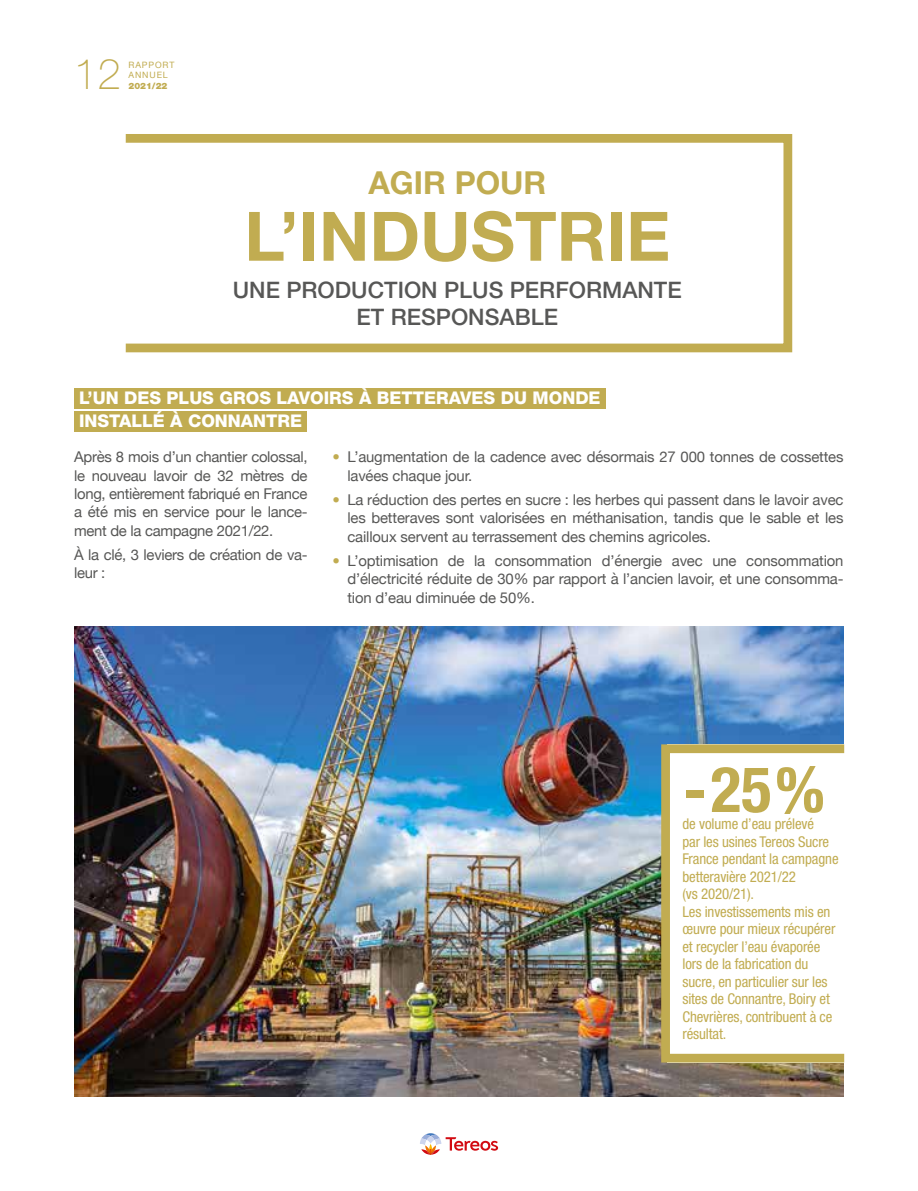
<style>
.page{position:relative;width:918px;height:1191px;background:#fff}
.page>*{position:absolute;margin:0;border:0;box-sizing:border-box;transform-origin:0 0}
.t1{font:700 68.25px "Helvetica Neue";color:#c1ac51}
.t2{font:700 condensed 63.35px "Helvetica Neue LT Std";color:#c1ac51}
.t3{font:100 42.52px "Helvetica Neue";color:#c1ac51}
.t4{font:700 31.5px "Helvetica Neue";color:#c1ac51}
.t5{font:500 22.75px/27.1px "Helvetica Neue";color:#575756;text-align:center}
.t6{font:800 17.5px/22.8px "Helvetica Neue LT Std";color:#fff}
.t7{font:14.88px/18.4px "Helvetica Neue";letter-spacing:-.01em;color:#575756;text-align:justify}
.t8{font:condensed 14.88px/17.5px "Helvetica Neue";letter-spacing:-.01em;color:#c1ac51}
.t9{font:8.75px/10.5px "Helvetica Neue";letter-spacing:.1em;color:#c1ac51}
.t10{font:900 8.75px "Helvetica Neue LT Std";color:#c1ac51}
</style>
<div class="page">
<img style="left:74px;top:626px;width:769px;height:470px">
<div style="left:667px;top:744px;width:205px;height:318px;background:#fff"></div>
<div style="left:74px;top:388px;width:531px;height:21px;background:#c1ac51"></div>
<div style="left:74px;top:410px;width:233px;height:21px;background:#c1ac51"></div>
<svg style="left:420px;top:1133px;width:78px;height:21px"></svg>
<div style="left:121px;top:134px;width:671px;height:218px;border:9px solid #c1ac51"></div>
<div style="left:661px;top:744px;width:187px;height:318px;border:9px solid #c1ac51"></div>
<h3 class="t3" style="left:74px;top:49px;width:49px">12</h3>
<p class="t9" style="left:129px;top:60px;width:47px">RAPPORT<br>ANNUEL</p>
<p class="t10" style="left:129px;top:80px;width:40px">2021/22</p>
<h3 class="t4" style="left:368px;top:158px;width:179px">AGIR POUR</h3>
<h1 class="t1" style="left:244px;top:183px;width:427px">L’INDUSTRIE</h1>
<h3 class="t5" style="left:233px;top:276px;width:450px">UNE PRODUCTION PLUS PERFORMANTE<br>ET RESPONSABLE</h3>
<p class="t6" style="left:79px;top:386px;width:523px">L’UN DES PLUS GROS LAVOIRS À BETTERAVES DU MONDE<br>INSTALLÉ À CONNANTRE</p>
<p class="t7" style="left:347px;top:448px;width:498px">L’augmentation de la cadence avec désormais 27 000 tonnes de cossettes lavées chaque jour.</p>
<p class="t7" style="left:347px;top:491px;width:498px">La réduction des pertes en sucre : les herbes qui passent dans le lavoir avec les betteraves sont valorisées en méthanisation, tandis que le sable et les cailloux servent au terrassement des chemins agricoles.</p>
<p class="t7" style="left:347px;top:552px;width:498px">L’optimisation de la consommation d’énergie avec une consommation d’électricité réduite de 30% par rapport à l’ancien lavoir, et une consomma&shy;tion d’eau diminuée de 50%.</p>
<p class="t7" style="left:74px;top:448px;width:235px">Après 8 mois d’un chantier colossal, le nouveau lavoir de 32 mètres de long, entièrement fabriqué en France a été mis en service pour le lance&shy;ment de la campagne 2021/22.</p>
<p class="t7" style="left:74px;top:546px;width:235px">À la clé, 3 leviers de création de va&shy;leur :</p>
<h2 class="t2" style="left:683px;top:751px;width:143px">-25%</h2>
<p class="t8" style="left:682px;top:833px;width:158px">par les usines Tereos Sucre<br>France pendant la campagne betteravière 2021/22<br>(vs 2020/21).<br>Les investissements mis en œuvre pour mieux récupérer et recycler l’eau évaporée lors de la fabrication du sucre, en particulier sur les sites de Connantre, Boiry et<br>Chevrières, contribuent à ce résultat.</p>
<p class="t8" style="left:682px;top:815px;width:133px">de volume d’eau prélevé</p>
</div>
